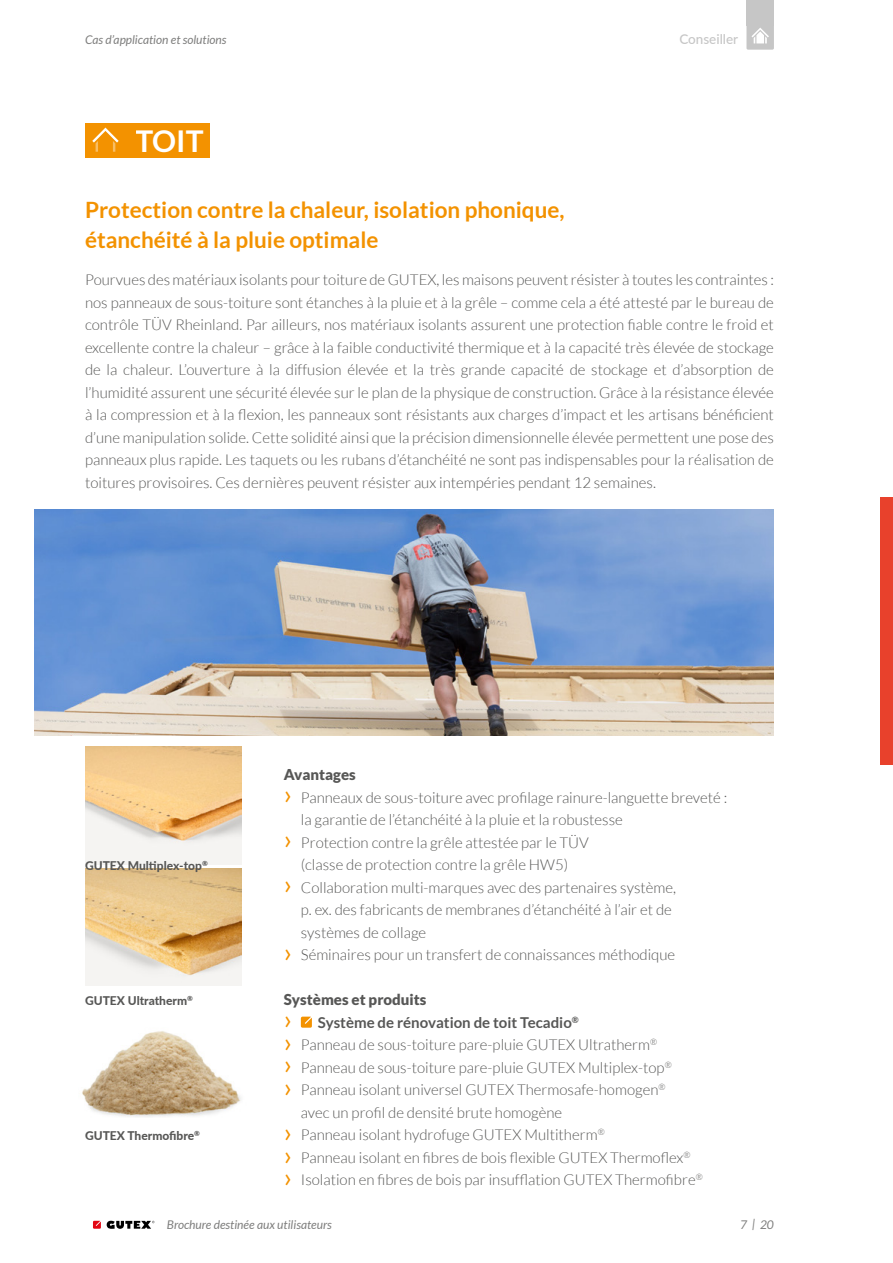
<style>
.page{position:relative;width:893px;height:1263px;background:#fff}
.page>*{position:absolute;margin:0;border:0;box-sizing:border-box;transform-origin:0 0}
.Head_dach_gr{font:700 30px "Lato";color:#fff}
.t1{font:27px "Lato";color:#f39200}
.Fließtext{font:700 22.5px/30px "Lato";color:#f39200}
.Fließtext-2{font:300 15px/22.5px "Lato";color:#575756}
.t2{font:700 15px "Lato";color:#575756}
.Zwischenüberschrift{font:900 15px "Lato";color:#575756}
.t3{font:500 13.5px "Lato";color:#c6c6c6}
.t4{font:italic 12px "Lato";color:#7e7e7d}
.Fließtext_klein{font:800 12px "Lato";color:#575756}
.s1{font-weight:400;font-size:27px;color:#f39200}
</style>
<div class="page">
<img style="left:85px;top:747px;width:156px;height:117px">
<img style="left:85px;top:868px;width:156px;height:117px">
<img style="left:82px;top:1031px;width:159px;height:86px">
<img style="left:34px;top:509px;width:740px;height:226px">
<div style="left:746px;top:0;width:28px;height:26px;background:#c6c6c6"></div>
<div style="left:746px;top:22px;width:28px;height:28px;background:#c6c6c6;border-radius:2px"></div>
<svg style="left:751px;top:28px;width:18px;height:15px"></svg>
<div style="left:880px;top:497px;width:13px;height:268px;background:#e8412c"></div>
<svg style="left:93px;top:1221px;width:8px;height:8px"></svg>
<svg style="left:107px;top:1221px;width:47px;height:8px"></svg>
<div style="left:131px;top:123px;width:79px;height:35px;background:#f39200"></div>
<svg style="left:301px;top:1017px;width:11px;height:11px"></svg>
<div style="left:85px;top:123px;width:51px;height:35px;background:#f39200"></div>
<svg style="left:92px;top:128px;width:27px;height:24px"></svg>
<p class="t4" style="left:85px;top:33px;width:143px">Cas d’application et solutions</p>
<p class="t3" style="left:679px;top:29px;width:60px">Conseiller</p>
<p class="Head_dach_gr" style="left:136px;top:124px;width:69px">TOIT</p>
<p class="Fließtext" style="left:85px;top:194px;width:481px">Protection contre la chaleur, isolation phonique, étanchéité à la pluie optimale</p>
<p class="Fließtext-2" style="left:85px;top:268px;width:690px;text-align:justify">Pourvues des matériaux isolants pour toiture de GUTEX, les maisons peuvent résister à toutes les contraintes : nos panneaux de sous-toiture sont étanches à la pluie et à la grêle – comme cela a été attesté par le bureau de contrôle TÜV Rheinland. Par ailleurs, nos matériaux isolants assurent une protection fiable contre le froid et excellente contre la chaleur – grâce à la faible conductivité thermique et à la capacité très élevée de stockage de la chaleur. L’ouverture à la diffusion élevée et la très grande capacité de stockage et d’absorption de l’humidité assurent une sécurité élevée sur le plan de la physique de construction. Grâce à la résistance élevée à la compression et à la flexion, les panneaux sont résistants aux charges d’impact et les artisans bénéficient d’une manipulation solide. Cette solidité ainsi que la précision dimensionnelle élevée permettent une pose des panneaux plus rapide. Les taquets ou les rubans d’étanchéité ne sont pas indispensables pour la réalisation de toitures provisoires. Ces dernières peuvent résister aux intempéries pendant 12 semaines.</p>
<p class="Fließtext_klein" style="left:85px;top:857px;width:124px">GUTEX Multiplex-top<sup>®</sup></p>
<p class="Fließtext_klein" style="left:85px;top:992px;width:109px">GUTEX Ultratherm<sup>®</sup></p>
<p class="Fließtext_klein" style="left:85px;top:1127px;width:116px">GUTEX Thermofibre<sup>®</sup></p>
<p class="Zwischenüberschrift" style="left:284px;top:766px;width:74px">Avantages</p>
<p class="Fließtext-2" style="left:301px;top:786px;width:428px;text-indent:-17px"><span class="s1">›</span> Panneaux de sous-toiture avec profilage rainure-languette breveté : la garantie de l’étanchéité à la pluie et la robustesse</p>
<p class="Fließtext-2" style="left:284px;top:831px;width:307px;text-align:center"><span class="s1">›</span> Protection contre la grêle attestée par le TÜV (classe de protection contre la grêle HW5)</p>
<p class="Fließtext-2" style="left:301px;top:876px;width:377px;text-indent:-17px"><span class="s1">›</span> Collaboration multi-marques avec des partenaires système, p. ex. des fabricants de membranes d’étanchéité à l’air et de systèmes de collage</p>
<p class="Fließtext-2" style="left:284px;top:943px;width:393px"><span class="s1">›</span> Séminaires pour un transfert de connaissances méthodique</p>
<p class="Zwischenüberschrift" style="left:284px;top:991px;width:144px">Systèmes et produits</p>
<p class="t1" style="left:284px;top:1005px;width:10px">›</p>
<p class="t2" style="left:318px;top:1014px;width:263px">Système de rénovation de toit Tecadio<sup>®</sup></p>
<p class="Fließtext-2" style="left:284px;top:1033px;width:375px"><span class="s1">›</span> Panneau de sous-toiture pare-pluie GUTEX Ultratherm<sup>®</sup></p>
<p class="Fließtext-2" style="left:284px;top:1056px;width:389px"><span class="s1">›</span> Panneau de sous-toiture pare-pluie GUTEX Multiplex-top<sup>®</sup></p>
<p class="Fließtext-2" style="left:301px;top:1078px;width:366px;text-indent:-17px"><span class="s1">›</span> Panneau isolant universel GUTEX Thermosafe-homogen<sup>® </sup>avec un profil de densité brute homogène</p>
<p class="Fließtext-2" style="left:284px;top:1123px;width:322px"><span class="s1">›</span> Panneau isolant hydrofuge GUTEX Multitherm<sup>®</sup></p>
<p class="Fließtext-2" style="left:284px;top:1146px;width:408px"><span class="s1">›</span> Panneau isolant en fibres de bois flexible GUTEX Thermoflex<sup>®</sup></p>
<p class="Fließtext-2" style="left:284px;top:1168px;width:420px"><span class="s1">›</span> Isolation en fibres de bois par insufflation GUTEX Thermofibre<sup>®</sup></p>
<p class="t4" style="left:167px;top:1218px;width:166px">Brochure destinée aux utilisateurs</p>
<p class="t4" style="left:740px;top:1218px;width:35px">7 | 20</p>
</div>
